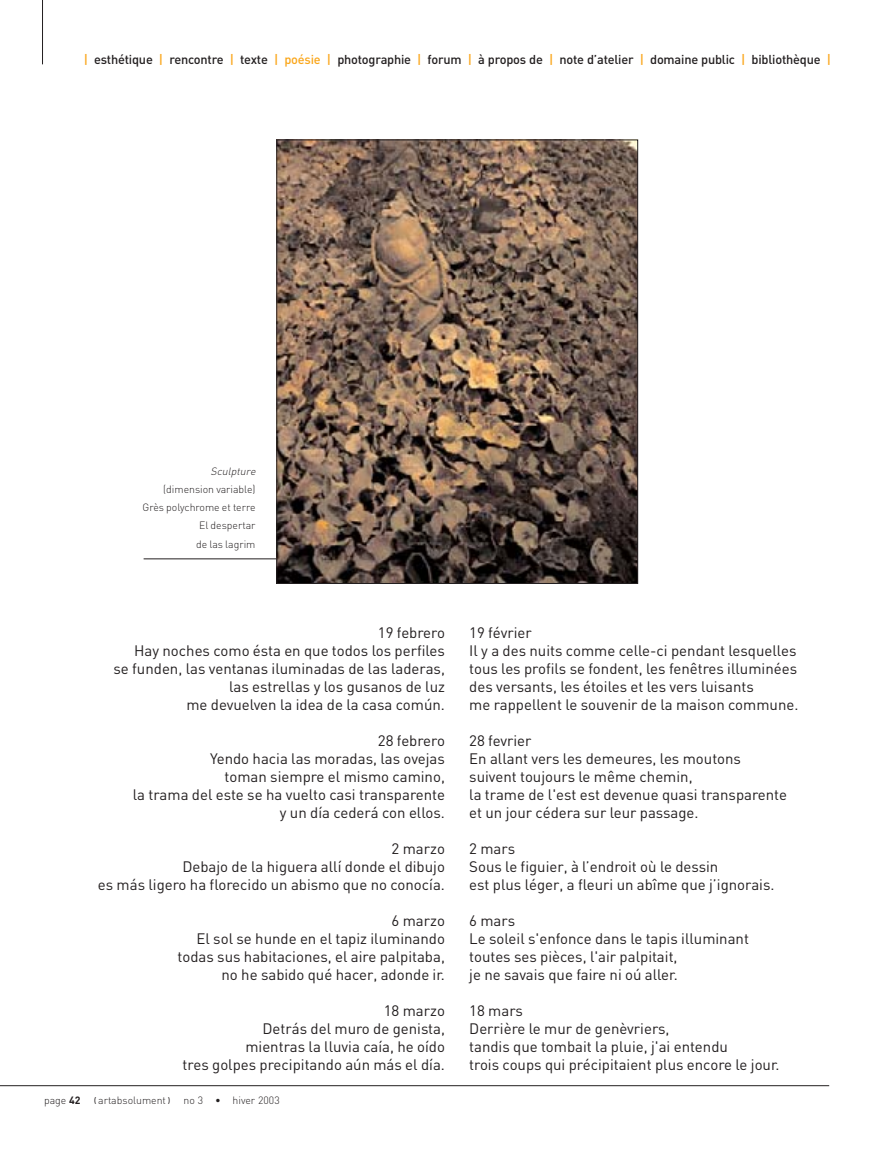
<style>
.page{position:relative;width:893px;height:1149px;background:#fff}
.page>*{position:absolute;margin:0;border:0;box-sizing:border-box;transform-origin:0 0}
.t1{font:15px/18px "DIN";color:#231f20;text-align:right}
.t2{font:500 12.75px "DIN";letter-spacing:-.015em;color:#231f20}
.t3{font:300 10.5px/18px "DIN";color:#231f20;text-align:right}
.t4{font:italic 300 10.5px "DIN";color:#231f20}
.s1{color:#faa61a}
.s2{font-weight:700}
.s3{font-family:"Isonorm 3098 Monospaced";font-weight:400}
</style>
<div class="page">
<hr style="left:42px;top:1px;width:1px;height:63px;background:#231f20">
<hr style="left:0;top:1085px;width:829px;height:1px;background:#231f20">
<hr style="left:144px;top:558px;width:277px;height:1px;background:#231f20">
<img style="left:279px;top:142px;width:357px;height:439px">
<div style="left:277px;top:140px;width:361px;height:443px;border:1px solid #231f20"></div>
<p class="t2" style="left:84px;top:55px;width:749px"><span class="s1">|</span> esthétique <span class="s1">|</span> rencontre <span class="s1">|</span> texte <span class="s1">| poésie |</span> photographie <span class="s1">|</span> forum <span class="s1">|</span> à propos de <span class="s1">|</span> note d’atelier <span class="s1">|</span> domaine public <span class="s1">|</span> bibliothèque <span class="s1">|</span></p>
<p class="t4" style="left:211px;top:468px;width:49px">Sculpture</p>
<p class="t3" style="left:143px;top:482px;width:114px">(dimension variable)<br>Grès polychrome et terre<br>El despertar<br>de las lagrim</p>
<p class="t1" style="left:114px;top:624px;width:333px">19 febrero<br>Hay noches como ésta en que todos los perfiles<br>se funden, las ventanas iluminadas de las laderas, las estrellas y los gusanos de luz<br>me devuelven la idea de la casa común.</p>
<p class="t1" style="left:133px;top:732px;width:314px">28 febrero<br>Yendo hacia las moradas, las ovejas<br>toman siempre el mismo camino,<br>la trama del este se ha vuelto casi transparente y un día cederá con ellos.</p>
<p class="t1" style="left:98px;top:840px;width:349px">2 marzo<br>Debajo de la higuera allí donde el dibujo<br>es más ligero ha florecido un abismo que no conocía.</p>
<p class="t1" style="left:178px;top:912px;width:269px">6 marzo<br>El sol se hunde en el tapiz iluminando todas sus habitaciones, el aire palpitaba, no he sabido qué hacer, adonde ir.</p>
<p class="t1" style="left:183px;top:1002px;width:264px">18 marzo<br>Detrás del muro de genista,<br>mientras la lluvia caía, he oído<br>tres golpes precipitando aún más el día.</p>
<p class="t3" style="left:44px;top:1092px;width:237px">page <span class="s2">42</span> <span class="s3">(</span>artabsolument<span class="s3">)</span> no 3 • hiver 2003</p>
<p class="t1" style="left:469px;top:624px;width:331px;text-align:left">19 février<br>Il y a des nuits comme celle-ci pendant lesquelles tous les profils se fondent, les fenêtres illuminées des versants, les étoiles et les vers luisants<br>me rappellent le souvenir de la maison commune.</p>
<p class="t1" style="left:469px;top:732px;width:319px;text-align:left">28 fevrier<br>En allant vers les demeures, les moutons suivent toujours le même chemin,<br>la trame de l'est est devenue quasi transparente et un jour cédera sur leur passage.</p>
<p class="t1" style="left:469px;top:840px;width:307px;text-align:left">2 mars<br>Sous le figuier, à l’endroit où le dessin<br>est plus léger, a fleuri un abîme que j’ignorais.</p>
<p class="t1" style="left:469px;top:912px;width:281px;text-align:left">6 mars<br>Le soleil s'enfonce dans le tapis illuminant toutes ses pièces, l'air palpitait,<br>je ne savais que faire ni oú aller.</p>
<p class="t1" style="left:469px;top:1002px;width:312px;text-align:left">18 mars<br>Derrière le mur de genèvriers,<br>tandis que tombait la pluie, j'ai entendu<br>trois coups qui précipitaient plus encore le jour.</p>
</div>
